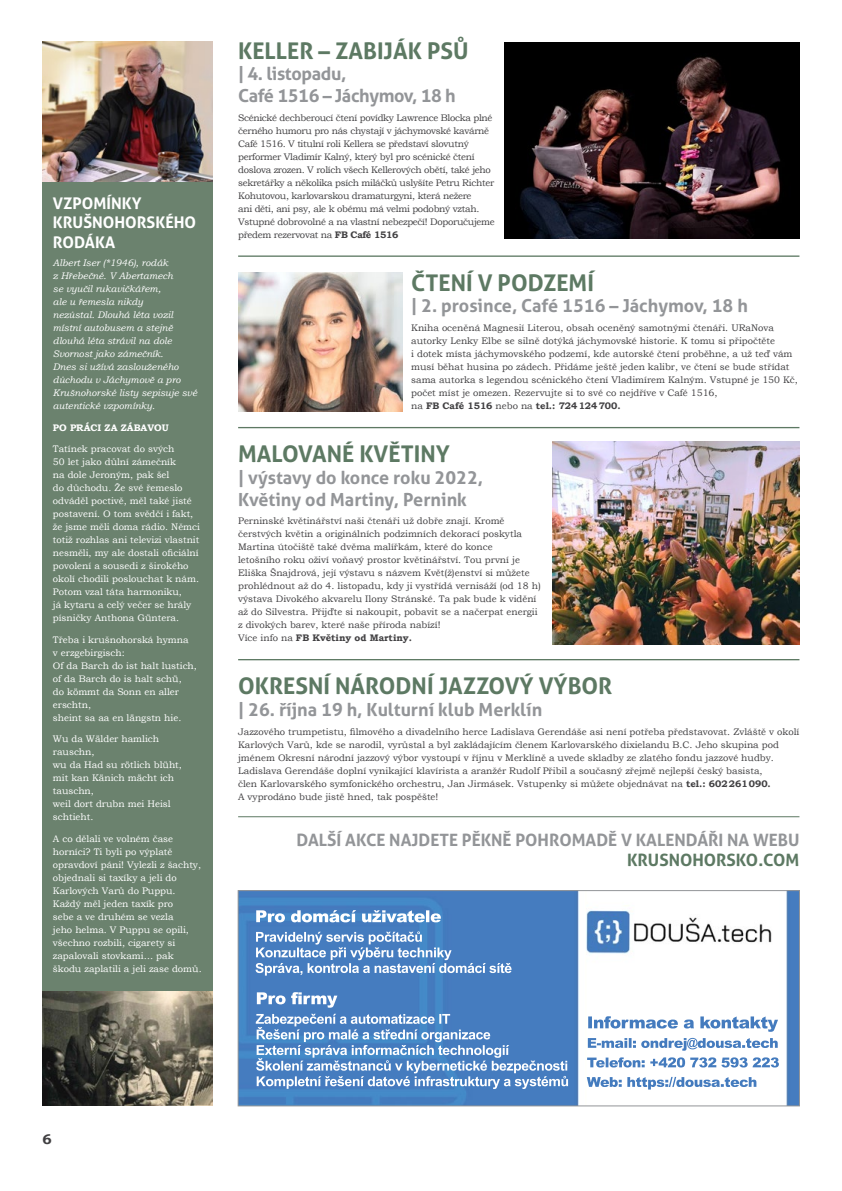
<style>
.page{position:relative;width:842px;height:1191px;background:#fff}
.page>*{position:absolute;margin:0;border:0;box-sizing:border-box;transform-origin:0 0}
.t1{font:700 23px "Aller";color:#5d7963}
.t2{font:700 18px/21.6px "Aller";color:#939598}
.t3{font:700 18px/21.6px "Aller";letter-spacing:-.02em;color:#939598}
.t4{font:700 17px "Aller";color:#939598}
.t5{font:700 17px "Aller";color:#5d7963}
.t6{font:700 16px/19.2px "Aller";color:#fff}
.t7{font:700 14px "Bookman Old Style";color:#414042}
.t8{font:9.5px/13px "Bookman Old Style";color:#414042}
.t9{font:9.5px/13px "Bookman Old Style";color:#fff}
.t10{font:9.5px/13px "Bookman Old Style";letter-spacing:-.03em;color:#414042}
.t11{font:italic 9.5px/13px "Bookman Old Style";color:#fff}
.t12{font:700 9.5px "Bookman Old Style";color:#fff}
.s1{font-weight:700}
</style>
<div class="page">
<div style="left:43px;top:43px;width:170px;height:1063px;background:#6b826e"></div>
<hr style="left:238px;top:255px;width:561px;height:2px;background:#5d7963">
<hr style="left:238px;top:427px;width:561px;height:1px;background:#5d7963">
<hr style="left:238px;top:659px;width:561px;height:1px;background:#5d7963">
<hr style="left:238px;top:816px;width:561px;height:1px;background:#5d7963">
<img style="left:505px;top:43px;width:294px;height:195px">
<img style="left:553px;top:442px;width:246px;height:202px">
<img style="left:43px;top:992px;width:170px;height:114px">
<img style="left:238px;top:272px;width:165px;height:140px">
<img style="left:43px;top:42px;width:170px;height:139px">
<img style="left:240px;top:892px;width:558px;height:212px">
<div style="left:238px;top:890px;width:562px;height:216px;border:1px solid #939598"></div>
<h3 class="t6" style="left:53px;top:194px;width:145px">VZPOMÍNKY<br>KRUŠNOHORSKÉHO<br>RODÁKA</h3>
<p class="t11" style="left:53px;top:256px;width:146px">Albert Iser (*1946), rodák<br>z Hřebečné. V Abertamech<br>se vyučil rukavičkářem,<br>ale u řemesla nikdy<br>nezůstal. Dlouhá léta vozil místní autobusem a stejně dlouhá léta strávil na dole<br>Svornost jako zámečník.<br>Dnes si užívá zaslouženého důchodu v Jáchymově a pro<br>Krušnohorské listy sepisuje své autentické vzpomínky.</p>
<p class="t12" style="left:53px;top:420px;width:117px">PO PRÁCI ZA ZÁBAVOU</p>
<p class="t9" style="left:53px;top:442px;width:149px">Tatínek pracovat do svých<br>50 let jako důlní zámečník<br>na dole Jeroným, pak šel<br>do důchodu. Že své řemeslo odváděl poctivě, měl také jisté postavení. O tom svědčí i fakt, že jsme měli doma rádio. Němci totiž rozhlas ani televizi vlastnit nesměli, my ale dostali oficiální povolení a sousedi z širokého okolí chodili poslouchat k nám.<br>Potom vzal táta harmoniku,<br>já kytaru a celý večer se hrály písničky Anthona Güntera.</p>
<p class="t9" style="left:53px;top:633px;width:146px">Třeba i krušnohorská hymna<br>v erzgebirgisch:<br>Of da Barch do ist halt lustich, of da Barch do is halt schü,<br>do kömmt da Sonn en aller erschtn,<br>sheint sa aa en längstn hie.</p>
<p class="t9" style="left:53px;top:732px;width:131px">Wu da Wälder hamlich rauschn,<br>wu da Had su rötlich blüht, mit kan Känich mächt ich tauschn,<br>weil dort drubn mei Heisl schtieht.</p>
<p class="t9" style="left:53px;top:832px;width:150px">A co dělali ve volném čase horníci? Ti byli po výplatě opravdoví páni! Vylezli z šachty, objednali si taxíky a jeli do<br>Karlových Varů do Puppu.<br>Každý měl jeden taxík pro<br>sebe a ve druhém se vezla<br>jeho helma. V Puppu se opili, všechno rozbili, cigarety si zapalovali stovkami… pak škodu zaplatili a jeli zase domů.</p>
<h1 class="t1" style="left:238px;top:36px;width:232px">KELLER – ZABIJÁK PSŮ</h1>
<h2 class="t3" style="left:238px;top:63px;width:219px">| 4. listopadu,<br>Café 1516 – Jáchymov, 18 h</h2>
<p class="t10" style="left:238px;top:111px;width:258px">Scénické dechberoucí čtení povídky Lawrence Blocka plné černého humoru pro nás chystají v jáchymovské kavárně Café 1516. V titulní roli Kellera se představí slovutný performer Vladimír Kalný, který byl pro scénické čtení doslova zrozen. V rolích všech Kellerových obětí, také jeho sekretářky a několika psích miláčků uslyšíte Petru Richter Kohutovou, karlovarskou dramaturgyni, která nežere<br>ani děti, ani psy, ale k obému má velmi podobný vztah.<br>Vstupné dobrovolné a na vlastní nebezpečí! Doporučujeme předem rezervovat na <span class="s1">FB Café 1516</span></p>
<h1 class="t1" style="left:411px;top:268px;width:184px">ČTENÍ V PODZEMÍ</h1>
<h2 class="t2" style="left:411px;top:295px;width:338px">| 2. prosince, Café 1516 – Jáchymov, 18 h</h2>
<p class="t8" style="left:411px;top:321px;width:388px">Kniha oceněná Magnesií Literou, obsah oceněný samotnými čtenáři. URaNova autorky Lenky Elbe se silně dotýká jáchymovské historie. K tomu si připočtěte<br>i dotek místa jáchymovského podzemí, kde autorské čtení proběhne, a už teď vám musí běhat husina po zádech. Přidáme ještě jeden kalibr, ve čtení se bude střídat sama autorka s legendou scénického čtení Vladimírem Kalným. Vstupné je 150 Kč, počet míst je omezen. Rezervujte si to své co nejdříve v Café 1516,<br>na <span class="s1">FB Café 1516</span> nebo na <span class="s1">tel.: 724124700.</span></p>
<h1 class="t1" style="left:238px;top:440px;width:213px">MALOVANÉ KVĚTINY</h1>
<h2 class="t2" style="left:238px;top:466px;width:246px">| výstavy do konce roku 2022,<br>Květiny od Martiny, Pernink</h2>
<p class="t8" style="left:238px;top:514px;width:304px">Perninské květinářství naši čtenáři už dobře znají. Kromě čerstvých květin a originálních podzimních dekorací poskytla Martina útočiště také dvěma malířkám, které do konce<br>letošního roku oživí voňavý prostor květinářství. Tou první je Eliška Šnajdrová, její výstavu s názvem Květ(ž)enství si můžete prohlédnout až do 4. listopadu, kdy ji vystřídá vernisáží (od 18 h) výstava Divokého akvarelu Ilony Stránské. Ta pak bude k vidění až do Silvestra. Přijďte si nakoupit, pobavit se a načerpat energii z divokých barev, které naše příroda nabízí!<br>Více info na <span class="s1">FB Květiny od Martiny.</span></p>
<h1 class="t1" style="left:238px;top:672px;width:376px">OKRESNÍ NÁRODNÍ JAZZOVÝ VÝBOR</h1>
<h2 class="t2" style="left:238px;top:698px;width:306px">| 26. října 19 h, Kulturní klub Merklín</h2>
<p class="t8" style="left:238px;top:725px;width:563px">Jazzového trumpetistu, filmového a divadelního herce Ladislava Gerendáše asi není potřeba představovat. Zvláště v okolí Karlových Varů, kde se narodil, vyrůstal a byl zakládajícím členem Karlovarského dixielandu B.C. Jeho skupina pod jménem Okresní národní jazzový výbor vystoupí v říjnu v Merklíně a uvede skladby ze zlatého fondu jazzové hudby.<br>Ladislava Gerendáše doplní vynikající klavírista a aranžér Rudolf Přibil a současný zřejmě nejlepší český basista,<br>člen Karlovarského symfonického orchestru, Jan Jirmásek. Vstupenky si můžete objednávat na <span class="s1">tel.: 602261090.<br></span>A vyprodáno bude jistě hned, tak pospěšte!</p>
<h3 class="t4" style="left:297px;top:829px;width:504px">DALŠÍ AKCE NAJDETE PĚKNĚ POHROMADĚ V KALENDÁŘI NA WEBU</h3>
<h3 class="t5" style="left:627px;top:849px;width:174px">KRUSNOHORSKO.COM</h3>
<h3 class="t7" style="left:43px;top:1129px;width:11px">6</h3>
</div>
